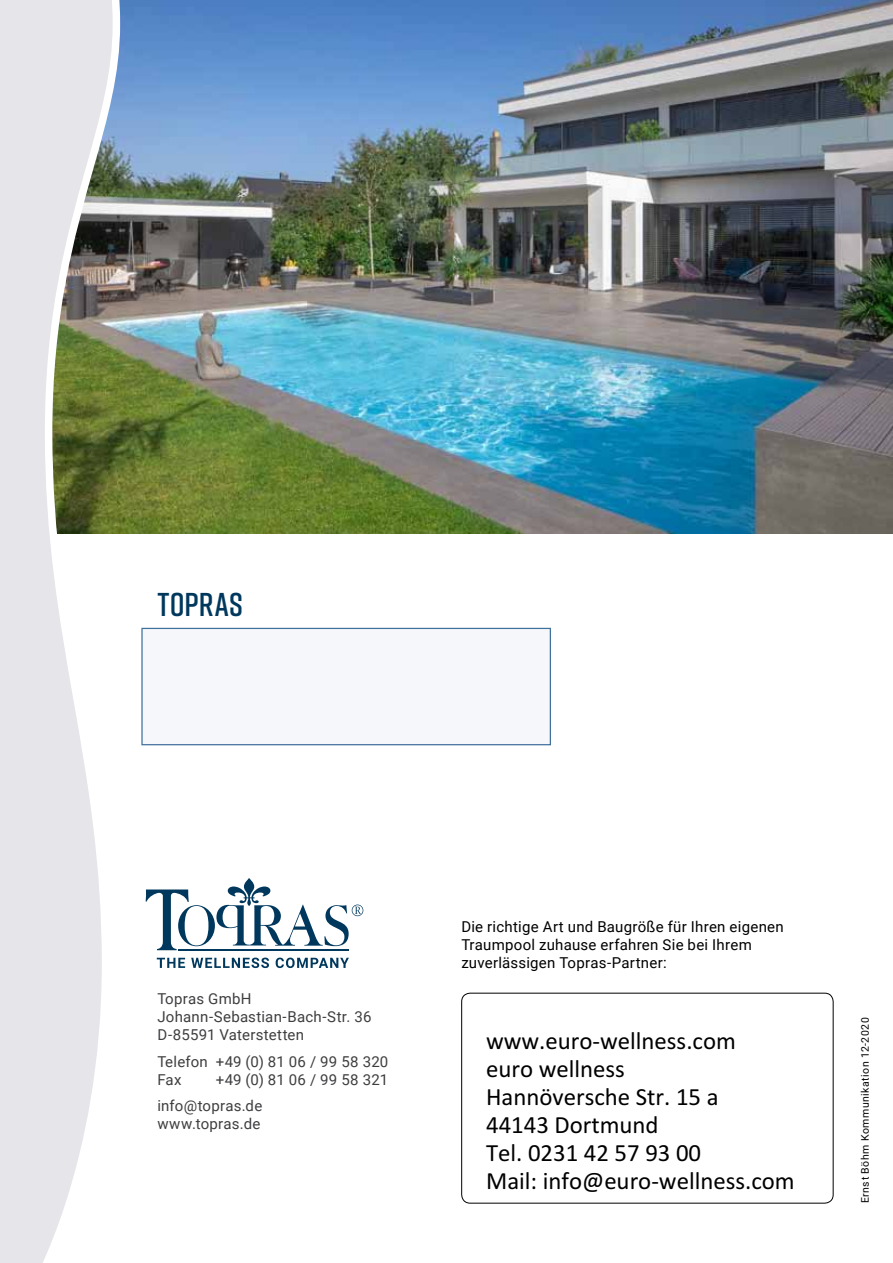
<style>
.page{position:relative;width:893px;height:1263px;background:#fff}
.page>*{position:absolute;margin:0;border:0;box-sizing:border-box;transform-origin:0 0}
.t1{font:600 33px "Rift";letter-spacing:.01em;color:#00385d}
.t2{font:24.75px/28px "Calibri";color:#000}
.t3{font:15px/18px "Roboto";letter-spacing:.015em;color:#3e3d40}
.t4{font:15px/18px "Roboto";letter-spacing:.02em;color:#000}
.t5{font:10.5px "Roboto";letter-spacing:.05em;color:#000}
</style>
<div class="page">
<img style="left:124px;top:0;width:769px;height:534px">
<svg style="left:157px;top:958px;width:28px;height:10px"></svg>
<svg style="left:191px;top:957px;width:78px;height:11px"></svg>
<svg style="left:276px;top:957px;width:73px;height:11px"></svg>
<svg style="left:146px;top:878px;width:217px;height:72px"></svg>
<svg style="left:0;top:0;width:124px;height:1263px"></svg>
<div style="left:461px;top:993px;width:372px;height:210px;border:1px solid #000;border-radius:9px"></div>
<div style="left:141px;top:628px;width:410px;height:117px;background:#f5f7fa;border:1px solid #40709c"></div>
<h1 class="t1" style="left:157px;top:581px;width:87px">TOPRAS</h1>
<p class="t3" style="left:157px;top:989px;width:216px">Topras GmbH<br>Johann-Sebastian-Bach-Str. 36<br>D-85591 Vaterstetten</p>
<p class="t3" style="left:157px;top:1052px;width:233px">Telefon +49 (0) 81 06 / 99 58 320<br>Fax</p>
<p class="t3" style="left:157px;top:1065px;width:232px;line-height:26.5px;text-indent:58px">+49 (0) 81 06 / 99 58 321 info@topras.de</p>
<p class="t3" style="left:157px;top:1114px;width:105px">www.topras.de</p>
<p class="t4" style="left:461px;top:917px;width:324px">Die richtige Art und Baugröße für Ihren eigenen<br>Traumpool zuhause erfahren Sie bei Ihrem zuverlässigen Topras-Partner:</p>
<h2 class="t2" style="left:486px;top:1029px;width:310px">www.euro-wellness.com<br>euro wellness<br>Hannöversche Str. 15 a<br>44143 Dortmund<br>Tel. 0231 42 57 93 00<br>Mail: info@euro-wellness.com</h2>
<p class="t5" style="left:858px;top:1203px;width:188px;rotate:-90deg">Ernst Böhm Kommunikation 12-2020</p>
</div>
